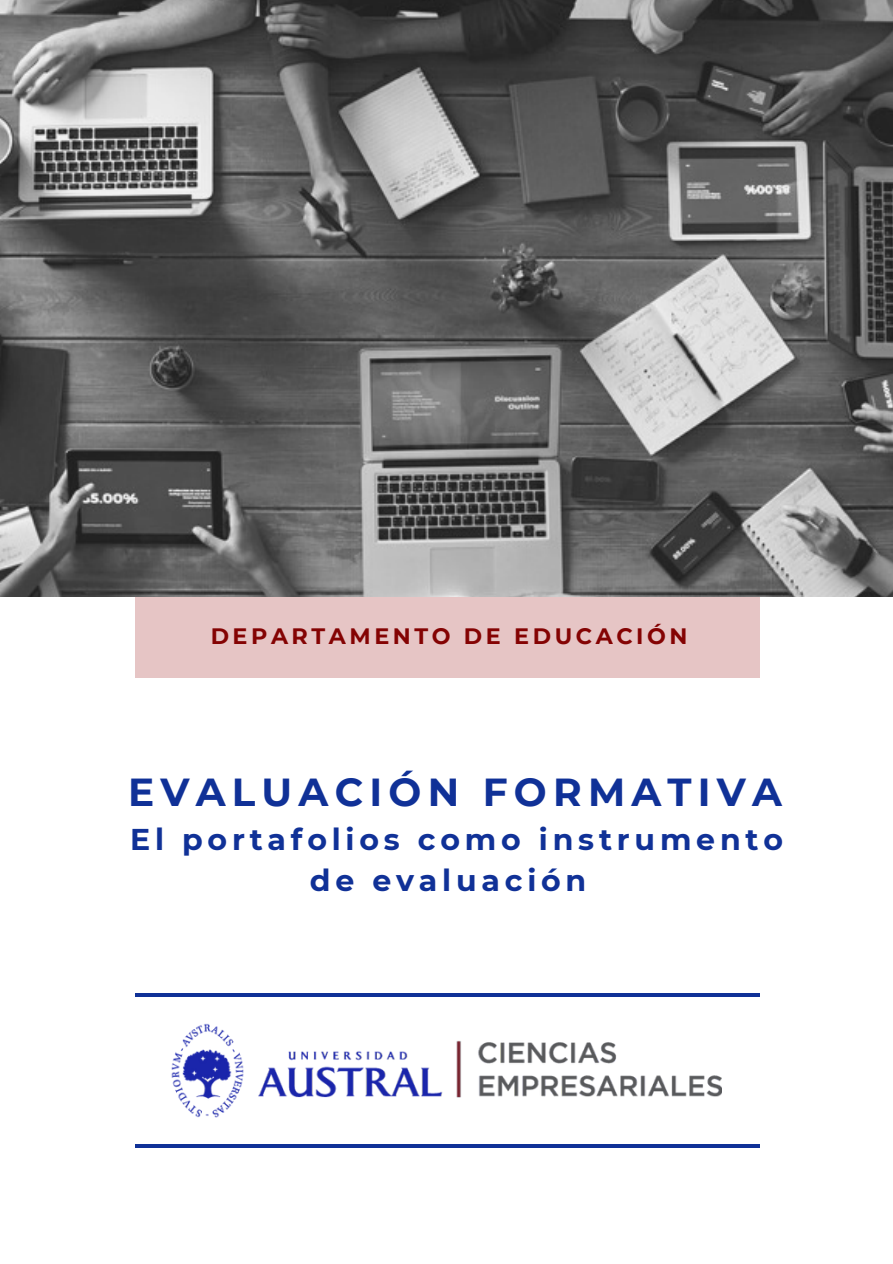
<style>
.page{position:relative;width:893px;height:1264px;background:#fff}
.page>*{position:absolute;margin:0;border:0;box-sizing:border-box;transform-origin:0 0}
.t1{font:700 39px "Montserrat";letter-spacing:.16em;color:#103197}
.t2{font:700 30px/41.5px "Montserrat";letter-spacing:.16em;color:#103197;text-align:center}
.t3{font:700 22.2px "Montserrat";letter-spacing:.16em;color:#840303}
</style>
<div class="page">
<div style="left:135px;top:592px;width:624px;height:86px;background:#e6c5c5"></div>
<hr style="left:135px;top:993px;width:624px;height:3px;background:#103197">
<hr style="left:135px;top:1144px;width:624px;height:3px;background:#103197">
<img style="left:0;top:0;width:892px;height:596px">
<img style="left:171px;top:1023px;width:550px;height:94px">
<p class="t3" style="left:211px;top:622px;width:478px">DEPARTAMENTO DE EDUCACIÓN</p>
<p class="t1" style="left:128px;top:767px;width:655px">EVALUACIÓN FORMATIVA</p>
<p class="t2" style="left:130px;top:818px;width:654px">El portafolios como instrumento de evaluación</p>
</div>
